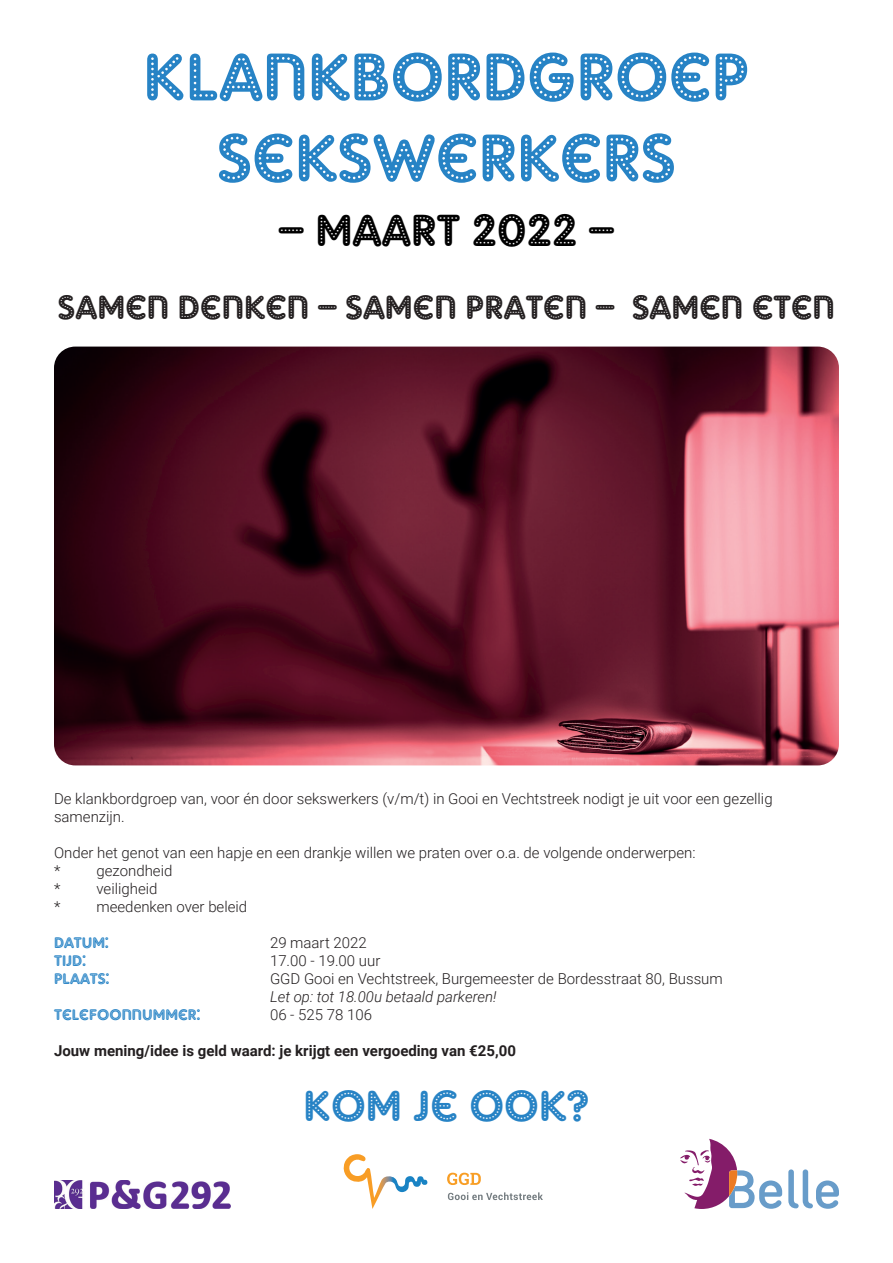
<style>
.page{position:relative;width:893px;height:1263px;background:#fff}
.page>*{position:absolute;margin:0;border:0;box-sizing:border-box;transform-origin:0 0}
.t1{font:67.5px/81px "Adam Gorry Lights";color:#2783c5;text-align:center}
.t2{font:45px "Adam Gorry Lights";color:#000}
.t3{font:43.65px "Adam Gorry Lights";color:#2783c5}
.t4{font:33.75px "Adam Gorry Lights";color:#231f20}
.t5{font:300 15px/18px "Roboto";color:#231f20}
.t6{font:700 15px "Roboto";color:#231f20}
.t7{font:15px "Adam Gorry Inline";color:#2783c5}
.t8{font:italic 300 15px "Roboto";color:#231f20}
</style>
<div class="page">
<svg style="left:788px;top:1169px;width:51px;height:40px"></svg>
<svg style="left:680px;top:1139px;width:102px;height:70px"></svg>
<img style="left:54px;top:1180px;width:177px;height:29px">
<svg style="left:447px;top:1173px;width:34px;height:12px"></svg>
<svg style="left:343px;top:1154px;width:85px;height:55px"></svg>
<svg style="left:448px;top:1192px;width:95px;height:8px"></svg>
<img style="left:54px;top:347px;width:785px;height:418px">
<h1 class="t1" style="left:143px;top:35px;width:608px">KLANKBORDGROEP<br>SEKSWERKERS</h1>
<h2 class="t2" style="left:279px;top:204px;width:337px">– MAART 2022 –</h2>
<h3 class="t4" style="left:58px;top:287px;width:779px">SAMEN DENKEN – SAMEN PRATEN – SAMEN ETEN</h3>
<p class="t5" style="left:54px;top:789px;width:720px">De klankbordgroep van, voor én door sekswerkers (v/m/t) in Gooi en Vechtstreek nodigt je uit voor een gezellig samenzijn.</p>
<p class="t5" style="left:54px;top:843px;width:643px">Onder het genot van een hapje en een drankje willen we praten over o.a. de volgende onderwerpen: *</p>
<p class="t5" style="left:97px;top:861px;width:77px">gezondheid</p>
<p class="t5" style="left:54px;top:879px;width:8px">*</p>
<p class="t5" style="left:97px;top:879px;width:62px">veiligheid</p>
<p class="t5" style="left:54px;top:897px;width:8px">*</p>
<p class="t5" style="left:97px;top:897px;width:152px">meedenken over beleid</p>
<p class="t7" style="left:54px;top:934px;width:56px">DATUM:</p>
<p class="t5" style="left:270px;top:933px;width:98px">29 maart 2022</p>
<p class="t7" style="left:54px;top:952px;width:33px">TIJD:</p>
<p class="t5" style="left:270px;top:951px;width:112px">17.00 - 19.00 uur</p>
<p class="t7" style="left:54px;top:970px;width:57px">PLAATS:</p>
<p class="t5" style="left:270px;top:969px;width:454px">GGD Gooi en Vechtstreek, Burgemeester de Bordesstraat 80, Bussum</p>
<p class="t8" style="left:270px;top:986px;width:228px">Let op: tot 18.00u betaald parkeren!</p>
<p class="t7" style="left:54px;top:1006px;width:148px">TELEFOONNUMMER:</p>
<p class="t5" style="left:270px;top:1005px;width:103px">06 - 525 78 106</p>
<p class="t6" style="left:54px;top:1040px;width:463px">Jouw mening/idee is geld waard: je krijgt een vergoeding van €25,00</p>
<h3 class="t3" style="left:303px;top:1080px;width:288px">KOM JE OOK?</h3>
</div>
